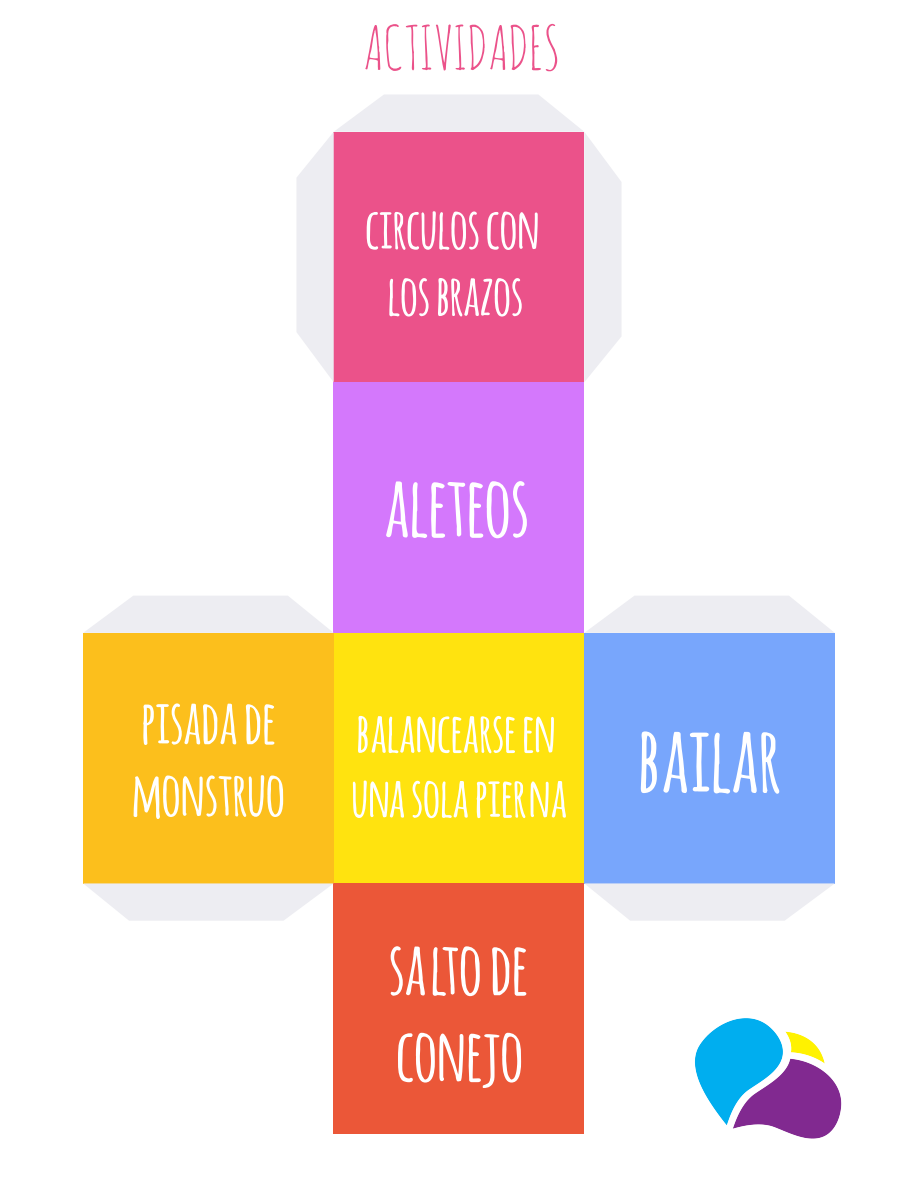
<style>
.page{position:relative;width:918px;height:1188px;background:#fff}
.page>*{position:absolute;margin:0;border:0;box-sizing:border-box;transform-origin:0 0}
.t1{font:700 82.5px "Amatic";color:#fff}
.t2{font:700 72px/86.4px "Amatic";color:#fff}
.t3{font:700 60px/72px "Amatic";color:#fff}
.t4{font:60px "Amatic SC";color:#eb528a}
.t5{font:700 55.5px/66.6px "Amatic";color:#fff;text-align:center}
.t6{font:700 54px/64.8px "Amatic";color:#fff}
</style>
<div class="page">
<div style="left:334px;top:382px;width:250px;height:251px;background:#d478fc"></div>
<div style="left:334px;top:633px;width:250px;height:250px;background:#ffe30f"></div>
<div style="left:83px;top:633px;width:251px;height:250px;background:#fcbf1c"></div>
<div style="left:584px;top:633px;width:251px;height:250px;background:#78a6fc"></div>
<div style="left:334px;top:883px;width:250px;height:251px;background:#eb5738"></div>
<svg style="left:585px;top:596px;width:249px;height:37px"></svg>
<svg style="left:584px;top:883px;width:251px;height:38px"></svg>
<svg style="left:83px;top:883px;width:251px;height:38px"></svg>
<svg style="left:84px;top:596px;width:250px;height:37px"></svg>
<svg style="left:297px;top:95px;width:324px;height:287px;background:#ed86ad"></svg>
<img style="left:695px;top:1018px;width:147px;height:121px">
<p class="t3" style="left:132px;top:683px;width:155px">PISADA DE<br>MONSTRUO</p>
<p class="t4" style="left:363px;top:9px;width:199px">ACTIVIDADES</p>
<p class="t5" style="left:365px;top:193px;width:176px">CIRCULOS CON<br>LOS BRAZOS</p>
<h1 class="t1" style="left:384px;top:447px;width:146px">ALETEOS</h1>
<p class="t6" style="left:351px;top:698px;width:431px">BALANCEARSE EN<br>UNA SOLA PIERNA <sup>BAILAR</sup></p>
<h2 class="t2" style="left:389px;top:922px;width:140px">SALTO DE<br>CONEJO</h2>
</div>
